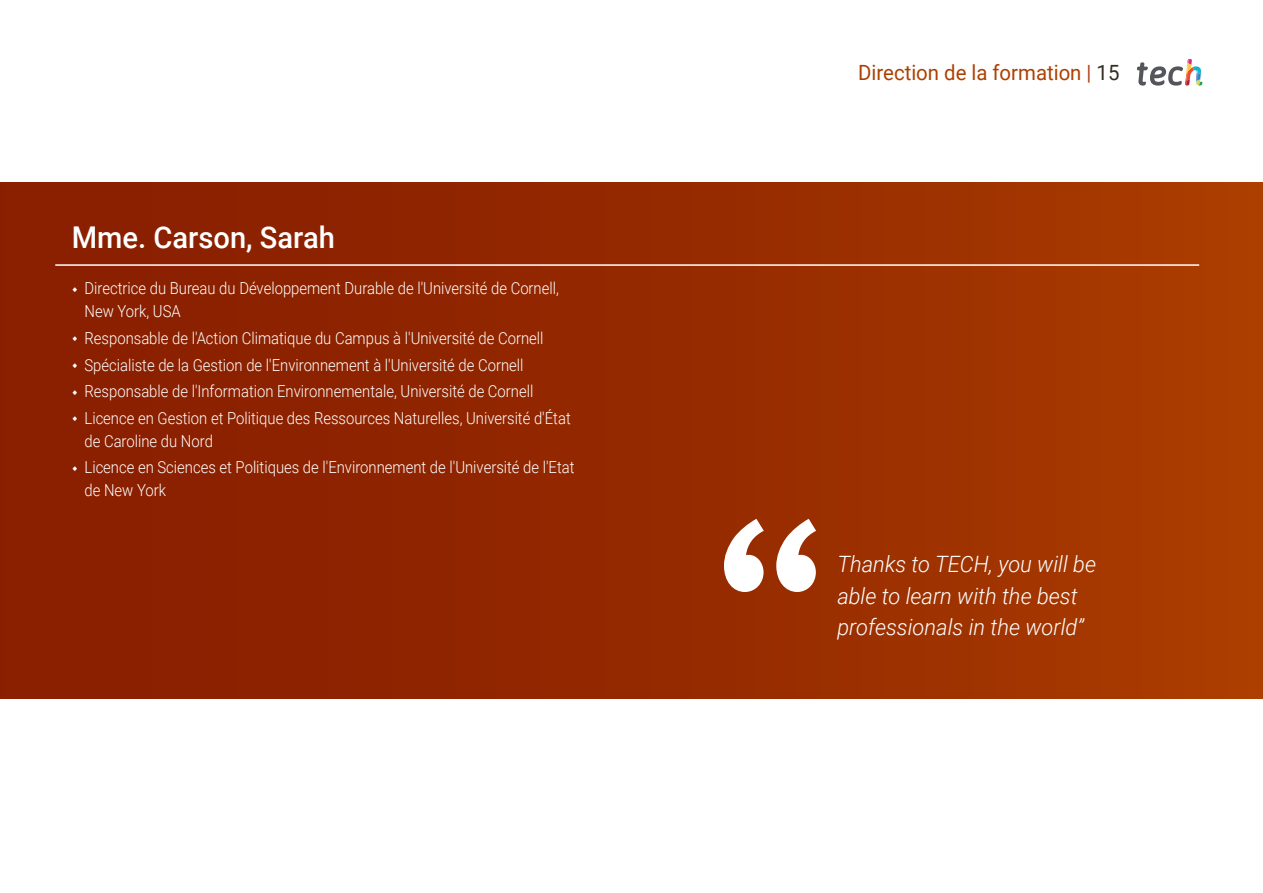
<style>
.page{position:relative;width:1263px;height:893px;background:#fff}
.page>*{position:absolute;margin:0;border:0;box-sizing:border-box;transform-origin:0 0}
.t1{font:500 30px "Roboto";color:#fff}
.t2{font:italic 300 22.5px/31.5px "Roboto";color:#fff}
.t3{font:21px "Roboto";color:#ae4000}
.t4{font:300 16.5px/26.7px "Roboto";color:#fff;scale:.9 1}
.s1{color:#b04117}
.s2{color:#312e20}
</style>
<div class="page">
<svg style="left:1137px;top:59px;width:65px;height:27px"></svg>
<div style="left:0;top:182px;width:1263px;height:516px;background:linear-gradient(to right,#851b00,#a83b00)"></div>
<svg style="left:724px;top:519px;width:92px;height:73px"></svg>
<hr style="left:55px;top:264px;width:1144px;height:2px;background:#fff">
<svg style="left:73px;top:287px;width:4px;height:5px"></svg>
<svg style="left:73px;top:336px;width:4px;height:5px"></svg>
<svg style="left:73px;top:363px;width:4px;height:5px"></svg>
<svg style="left:73px;top:390px;width:4px;height:5px"></svg>
<svg style="left:73px;top:416px;width:4px;height:5px"></svg>
<svg style="left:73px;top:466px;width:4px;height:5px"></svg>
<h1 class="t1" style="left:72px;top:216px;width:265px">Mme. Carson, Sarah</h1>
<p class="t4" style="left:85px;top:277px;width:529px;line-height:22.5px">Directrice du Bureau du Développement Durable de l'Université de Cornell,<br>New York, USA</p>
<p class="t4" style="left:85px;top:324px;width:542px">Responsable de l'Action Climatique du Campus à l'Université de Cornell Spécialiste de la Gestion de l'Environnement à l'Université de Cornell Responsable de l'Information Environnementale, Université de Cornell Licence en Gestion et Politique des Ressources Naturelles, Université d'État</p>
<p class="t4" style="left:85px;top:427px;width:546px">de Caroline du Nord<br>Licence en Sciences et Politiques de l'Environnement de l'Université de l'Etat</p>
<p class="t4" style="left:85px;top:476px;width:92px">de New York</p>
<p class="t3" style="left:858px;top:57px;width:263px">Direction de la formation <span class="s1">|</span> <span class="s2">15</span></p>
<h2 class="t2" style="left:837px;top:548px;width:260px">Thanks to TECH, you will be able to learn with the best professionals in the world”</h2>
</div>
